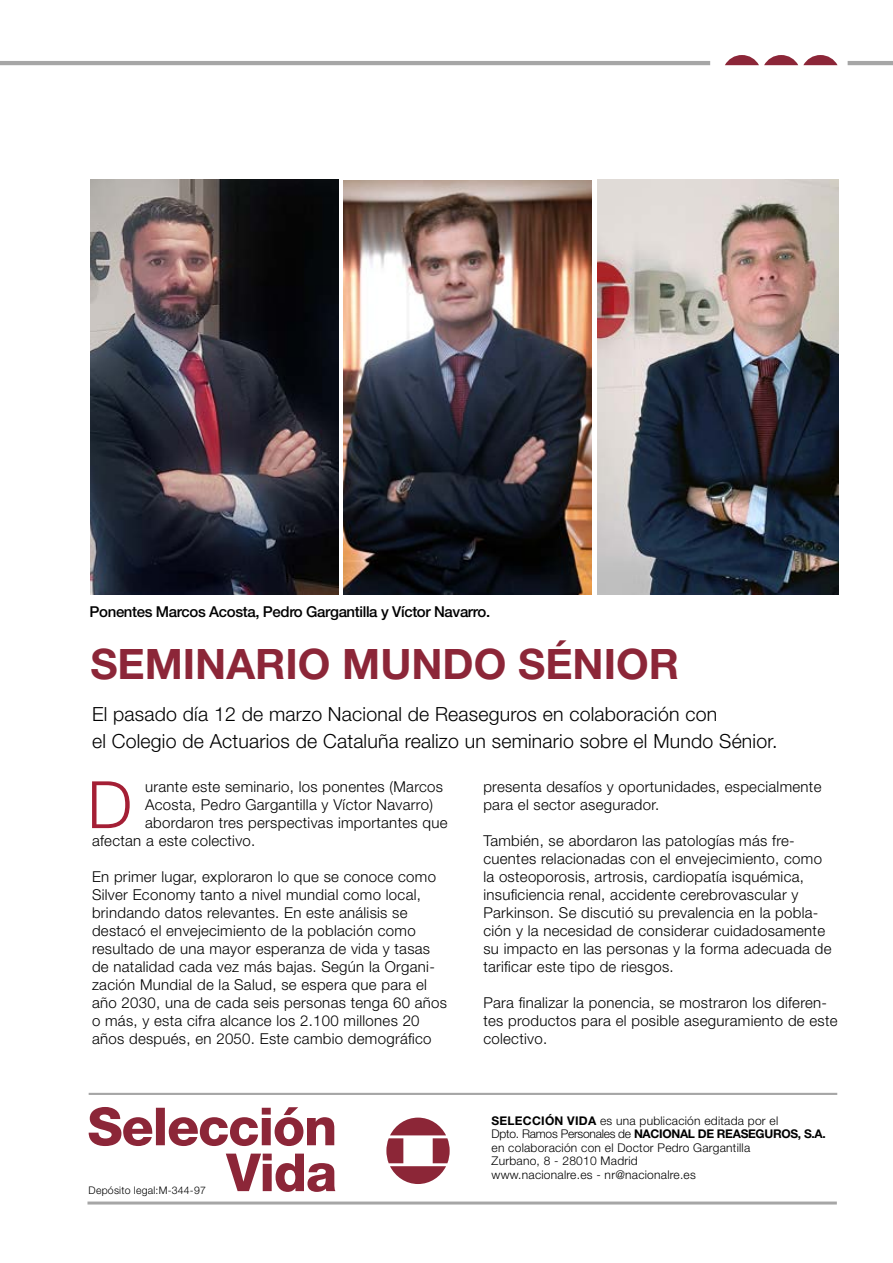
<style>
.page{position:relative;width:893px;height:1263px;background:#fff}
.page>*{position:absolute;margin:0;border:0;box-sizing:border-box;transform-origin:0 0}
.t1{font:300 65.4px "Helvetica Neue LT Std";color:#a41f35}
.t2{font:700 42px "Helvetica Neue LT Std";color:#8c2638}
.t3{font:300 19.5px/26.7px "Helvetica Neue LT Std";letter-spacing:.01em;color:#000}
.t4{font:300 15px/18px "Helvetica Neue LT Std";letter-spacing:.02em;color:#000}
.t5{font:500 15px "Helvetica Neue LT Std";letter-spacing:-.025em;color:#000}
.t6{font:300 12px/13.5px "Helvetica Neue LT Std";letter-spacing:.02em;color:#000}
.t7{font:300 10.5px "Helvetica Neue LT Std";letter-spacing:.02em;color:#000}
.s1{font-weight:700}
</style>
<div class="page">
<hr style="left:89px;top:1093px;width:748px;height:2px;background:#a6a6a6">
<hr style="left:87px;top:1201px;width:750px;height:3px;background:#a6a6a6">
<svg style="left:226px;top:1153px;width:109px;height:39px"></svg>
<svg style="left:89px;top:1107px;width:245px;height:39px"></svg>
<svg style="left:386px;top:1117px;width:64px;height:67px"></svg>
<hr style="left:0;top:61px;width:710px;height:4px;background:#a6a6a6">
<hr style="left:848px;top:61px;width:45px;height:4px;background:#a6a6a6">
<svg style="left:725px;top:55px;width:112px;height:10px"></svg>
<img style="left:344px;top:180px;width:248px;height:414px">
<img style="left:90px;top:180px;width:248px;height:414px">
<img style="left:598px;top:180px;width:241px;height:414px">
<p class="t5" style="left:90px;top:603px;width:402px">Ponentes Marcos Acosta, Pedro Gargantilla y Víctor Navarro.</p>
<h2 class="t2" style="left:90px;top:638px;width:590px">SEMINARIO MUNDO SÉNIOR</h2>
<h3 class="t3" style="left:92px;top:700px;width:687px">El pasado día 12 de marzo Nacional de Reaseguros en colaboración con<br>el Colegio de Actuarios de Cataluña realizo un seminario sobre el Mundo Sénior.</h3>
<h1 class="t1" style="left:87px;top:765px;width:46px">D</h1>
<p class="t4" style="left:145px;top:777px;width:299px">urante este seminario, los ponentes (Marcos</p>
<p class="t4" style="left:145px;top:795px;width:289px">Acosta, Pedro Gargantilla y Víctor Navarro)</p>
<p class="t4" style="left:145px;top:813px;width:304px">abordaron tres perspectivas importantes que</p>
<p class="t4" style="left:92px;top:831px;width:165px">afectan a este colectivo.</p>
<p class="t4" style="left:92px;top:867px;width:357px">En primer lugar, exploraron lo que se conoce como Silver Economy tanto a nivel mundial como local, brindando datos relevantes. En este análisis se destacó el envejecimiento de la población como resultado de una mayor esperanza de vida y tasas de natalidad cada vez más bajas. Según la Organi&shy;zación Mundial de la Salud, se espera que para el año 2030, una de cada seis personas tenga 60 años o más, y esta cifra alcance los 2.100 millones 20 años después, en 2050. Este cambio demográfico</p>
<p class="t7" style="left:89px;top:1183px;width:119px">Depósito legal:M-344-97</p>
<p class="t4" style="left:483px;top:777px;width:340px">presenta desafíos y oportunidades, especialmente para el sector asegurador.</p>
<p class="t4" style="left:483px;top:831px;width:350px">También, se abordaron las patologías más fre&shy;cuentes relacionadas con el envejecimiento, como la osteoporosis, artrosis, cardiopatía isquémica, insuficiencia renal, accidente cerebrovascular y Parkinson. Se discutió su prevalencia en la pobla&shy;ción y la necesidad de considerar cuidadosamente su impacto en las personas y la forma adecuada de tarificar este tipo de riesgos.</p>
<p class="t4" style="left:483px;top:993px;width:356px">Para finalizar la ponencia, se mostraron los diferen&shy;tes productos para el posible aseguramiento de este colectivo.</p>
<p class="t6" style="left:492px;top:1113px;width:336px"><span class="s1">SELECCIÓN VIDA</span> es una publicación editada por el<br>Dpto. Ramos Personales de <span class="s1">NACIONAL DE REASEGUROS, S.A. </span>en colaboración con el Doctor Pedro Gargantilla<br>Zurbano, 8 - 28010 Madrid<br>www.nacionalre.es - nr@nacionalre.es</p>
</div>
